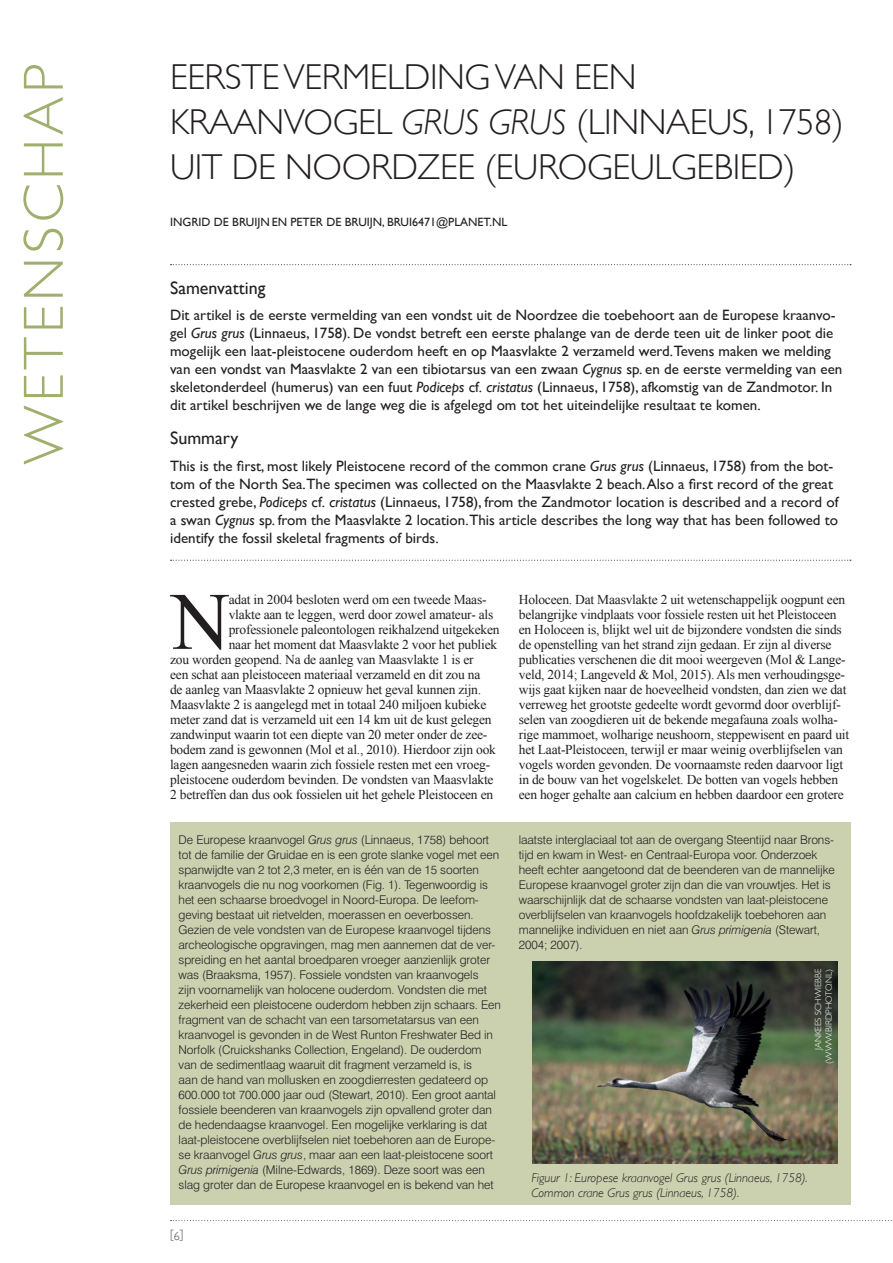
<style>
.page{position:relative;width:893px;height:1263px;background:#fff}
.page>*{position:absolute;margin:0;border:0;box-sizing:border-box;transform-origin:0 0}
.FEATURE_BODY_-_FIRST{font:81.45px "Times New Roman";color:#231f20}
.t1{font:300 57px "Gill Sans";letter-spacing:.07em;color:#9eaf6e}
.FEATURE_TITLE{font:300 36px/45px "Gill Sans";letter-spacing:-.01em;color:#231f20}
.FEATURE_-_SAMENVATTI{font:18px "Gill Sans";color:#231f20}
.FEATURE_-SAMENVATTIN{font:15px/18px "Gill Sans";color:#231f20}
.FEATURE_-_SAMENVATTI-2{font:15px/18px "Gill Sans";color:#231f20}
.FEATURE_BODY_-_FIRST-2{font:13.5px/15px "Times New Roman";letter-spacing:-.015em;color:#231f20}
.PHOTO_CAPTION_BODY{font:italic 300 12.75px "Gill Sans";color:#231f20}
.FEATURE_BOX_BODY{font:300 12px/15px "Swiss 721 BT";letter-spacing:-.005em;color:#231f20}
.FEATURE_-_AUTHOR_OCC{font:12px "Gill Sans";color:#231f20}
.t2{font:300 12px "Gill Sans";color:#4b4c4d}
.PHOTO_CREDIT{font:300 9px "Gill Sans";color:#fff}
.s1{font-style:italic}
</style>
<div class="page">
<svg style="left:171px;top:1220px;width:721px;height:1px"></svg>
<svg style="left:171px;top:264px;width:680px;height:1px"></svg>
<svg style="left:171px;top:560px;width:680px;height:1px"></svg>
<div style="left:170px;top:822px;width:680px;height:383px;background:#cbd0af"></div>
<img style="left:532px;top:962px;width:305px;height:201px">
<p class="t1" style="left:-1px;top:464px;width:402px;rotate:-90deg">WETENSCHAP</p>
<p class="FEATURE_TITLE" style="left:170px;top:53px;width:675px">EERSTE VERMELDING VAN EEN<br>KRAANVOGEL <span class="s1">GRUS GRUS</span> (LINNAEUS, 1758)<br>UIT DE NOORDZEE (EUROGEULGEBIED)</p>
<p class="FEATURE_-_AUTHOR_OCC" style="left:170px;top:215px;width:339px">INGRID DE BRUIJN EN PETER DE BRUIJN, BRUI6471@PLANET.NL</p>
<p class="FEATURE_-_SAMENVATTI" style="left:170px;top:277px;width:97px">Samenvatting</p>
<p class="FEATURE_-SAMENVATTIN" style="left:170px;top:306px;width:674px">Dit artikel is de eerste vermelding van een vondst uit de Noordzee die toebehoort aan de Europese kraanvo&shy;gel <span class="s1">Grus grus</span> (Linnaeus, 1758). De vondst betreft een eerste phalange van de derde teen uit de linker poot die mogelijk een laat-pleistocene ouderdom heeft en op Maasvlakte 2 verzameld werd.Tevens maken we melding van een vondst van Maasvlakte 2 van een tibiotarsus van een zwaan <span class="s1">Cygnus</span> sp. en de eerste vermelding van een skeletonderdeel (humerus) van een fuut <span class="s1">Podiceps</span> cf. <span class="s1">cristatus</span> (Linnaeus, 1758), afkomstig van de Zandmotor. In dit artikel beschrijven we de lange weg die is afgelegd om tot het uiteindelijke resultaat te komen.</p>
<p class="FEATURE_-_SAMENVATTI" style="left:170px;top:428px;width:70px">Summary</p>
<p class="FEATURE_-_SAMENVATTI-2" style="left:170px;top:456px;width:670px">This is the first, most likely Pleistocene record of the common crane <span class="s1">Grus grus</span> (Linnaeus, 1758) from the bot&shy;tom of the North Sea.The specimen was collected on the Maasvlakte 2 beach. Also a first record of the great crested grebe, <span class="s1">Podiceps</span> cf. <span class="s1">cristatus</span> (Linnaeus, 1758), from the Zandmotor location is described and a record of a swan <span class="s1">Cygnus</span> sp. from the Maasvlakte 2 location.This article describes the long way that has been followed to identify the fossil skeletal fragments of birds.</p>
<p class="FEATURE_BODY_-_FIRST" style="left:171px;top:567px;width:60px">N</p>
<p class="FEATURE_BODY_-_FIRST-2" style="left:229px;top:592px;width:259px">adat in 2004 besloten werd om een tweede Maas-</p>
<p class="FEATURE_BODY_-_FIRST-2" style="left:229px;top:607px;width:266px">vlakte aan te leggen, werd door zowel amateur- als</p>
<p class="FEATURE_BODY_-_FIRST-2" style="left:229px;top:622px;width:272px">professionele paleontologen reikhalzend uitgekeken</p>
<p class="FEATURE_BODY_-_FIRST-2" style="left:229px;top:637px;width:270px">naar het moment dat Maasvlakte 2 voor het publiek</p>
<p class="FEATURE_BODY_-_FIRST-2" style="left:170px;top:652px;width:305px">zou worden geopend. Na de aanleg van Maasvlakte 1 is er</p>
<p class="FEATURE_BODY_-_FIRST-2" style="left:170px;top:667px;width:312px">een schat aan pleistoceen materiaal verzameld en dit zou na</p>
<p class="FEATURE_BODY_-_FIRST-2" style="left:170px;top:682px;width:313px">de aanleg van Maasvlakte 2 opnieuw het geval kunnen zijn.</p>
<p class="FEATURE_BODY_-_FIRST-2" style="left:170px;top:697px;width:318px">Maasvlakte 2 is aangelegd met in totaal 240 miljoen kubieke</p>
<p class="FEATURE_BODY_-_FIRST-2" style="left:170px;top:712px;width:323px">meter zand dat is verzameld uit een 14 km uit de kust gelegen</p>
<p class="FEATURE_BODY_-_FIRST-2" style="left:170px;top:727px;width:319px">zandwinput waarin tot een diepte van 20 meter onder de zee-</p>
<p class="FEATURE_BODY_-_FIRST-2" style="left:170px;top:742px;width:327px">bodem zand is gewonnen (Mol et al., 2010). Hierdoor zijn ook</p>
<p class="FEATURE_BODY_-_FIRST-2" style="left:170px;top:757px;width:322px">lagen aangesneden waarin zich fossiele resten met een vroeg-</p>
<p class="FEATURE_BODY_-_FIRST-2" style="left:170px;top:772px;width:325px">pleistocene ouderdom bevinden. De vondsten van Maasvlakte</p>
<p class="FEATURE_BODY_-_FIRST-2" style="left:170px;top:787px;width:325px">2 betreffen dan dus ook fossielen uit het gehele Pleistoceen en</p>
<p class="FEATURE_BODY_-_FIRST-2" style="left:519px;top:592px;width:332px">Holoceen. Dat Maasvlakte 2 uit wetenschappelijk oogpunt een belangrijke vindplaats voor fossiele resten uit het Pleistoceen en Holoceen is, blijkt wel uit de bijzondere vondsten die sinds de openstelling van het strand zijn gedaan. Er zijn al diverse publicaties verschenen die dit mooi weergeven (Mol &amp; Lange&shy;veld, 2014; Langeveld &amp; Mol, 2015). Als men verhoudingsge&shy;wijs gaat kijken naar de hoeveelheid vondsten, dan zien we dat verreweg het grootste gedeelte wordt gevormd door overblijf&shy;selen van zoogdieren uit de bekende megafauna zoals wolha&shy;rige mammoet, wolharige neushoorn, steppewisent en paard uit het Laat-Pleistoceen, terwijl er maar weinig overblijfselen van vogels worden gevonden. De voornaamste reden daarvoor ligt in de bouw van het vogelskelet. De botten van vogels hebben een hoger gehalte aan calcium en hebben daardoor een grotere</p>
<p class="FEATURE_BOX_BODY" style="left:179px;top:832px;width:324px">De Europese kraanvogel <span class="s1">Grus grus</span> (Linnaeus, 1758) behoort tot de familie der Gruidae en is een grote slanke vogel met een spanwijdte van 2 tot 2,3 meter, en is één van de 15 soorten kraanvogels die nu nog voorkomen (Fig. 1). Tegenwoordig is het een schaarse broedvogel in Noord-Europa. De leefom&shy;geving bestaat uit rietvelden, moerassen en oeverbossen.<br>Gezien de vele vondsten van de Europese kraanvogel tijdens archeologische opgravingen, mag men aannemen dat de ver&shy;spreiding en het aantal broedparen vroeger aanzienlijk groter was (Braaksma, 1957). Fossiele vondsten van kraanvogels<br>zijn voornamelijk van holocene ouderdom. Vondsten die met zekerheid een pleistocene ouderdom hebben zijn schaars. Een fragment van de schacht van een tarsometatarsus van een kraanvogel is gevonden in de West Runton Freshwater Bed in Norfolk (Cruickshanks Collection, Engeland). De ouderdom van de sedimentlaag waaruit dit fragment verzameld is, is<br>aan de hand van mollusken en zoogdierresten gedateerd op 600.000 tot 700.000 jaar oud (Stewart, 2010). Een groot aantal fossiele beenderen van kraanvogels zijn opvallend groter dan de hedendaagse kraanvogel. Een mogelijke verklaring is dat laat-pleistocene overblijfselen niet toebehoren aan de Europe&shy;se kraanvogel <span class="s1">Grus grus</span>, maar aan een laat-pleistocene soort <span class="s1">Grus primigenia</span> (Milne-Edwards, 1869). Deze soort was een slag groter dan de Europese kraanvogel en is bekend van het</p>
<p class="FEATURE_BOX_BODY" style="left:519px;top:832px;width:318px">laatste interglaciaal tot aan de overgang Steentijd naar Brons&shy;tijd en kwam in West- en Centraal-Europa voor. Onderzoek heeft echter aangetoond dat de beenderen van de mannelijke Europese kraanvogel groter zijn dan die van vrouwtjes. Het is waarschijnlijk dat de schaarse vondsten van laat-pleistocene overblijfselen van kraanvogels hoofdzakelijk toebehoren aan mannelijke individuen en niet aan <span class="s1">Grus primigenia</span> (Stewart, 2004; 2007).</p>
<p class="PHOTO_CREDIT" style="left:811px;top:1050px;width:83px;rotate:-90deg">JANKEES SCHWIEBBE</p>
<p class="PHOTO_CREDIT" style="left:822px;top:1063px;width:96px;rotate:-90deg">(WWW.BIRDPHOTO.NL)</p>
<p class="PHOTO_CAPTION_BODY" style="left:531px;top:1170px;width:278px">Figuur 1: Europese kraanvogel Grus grus (Linnaeus, 1758).</p>
<p class="PHOTO_CAPTION_BODY" style="left:531px;top:1185px;width:209px">Common crane Grus grus (Linnaeus, 1758).</p>
<p class="t2" style="left:170px;top:1224px;width:15px">[6]</p>
</div>
